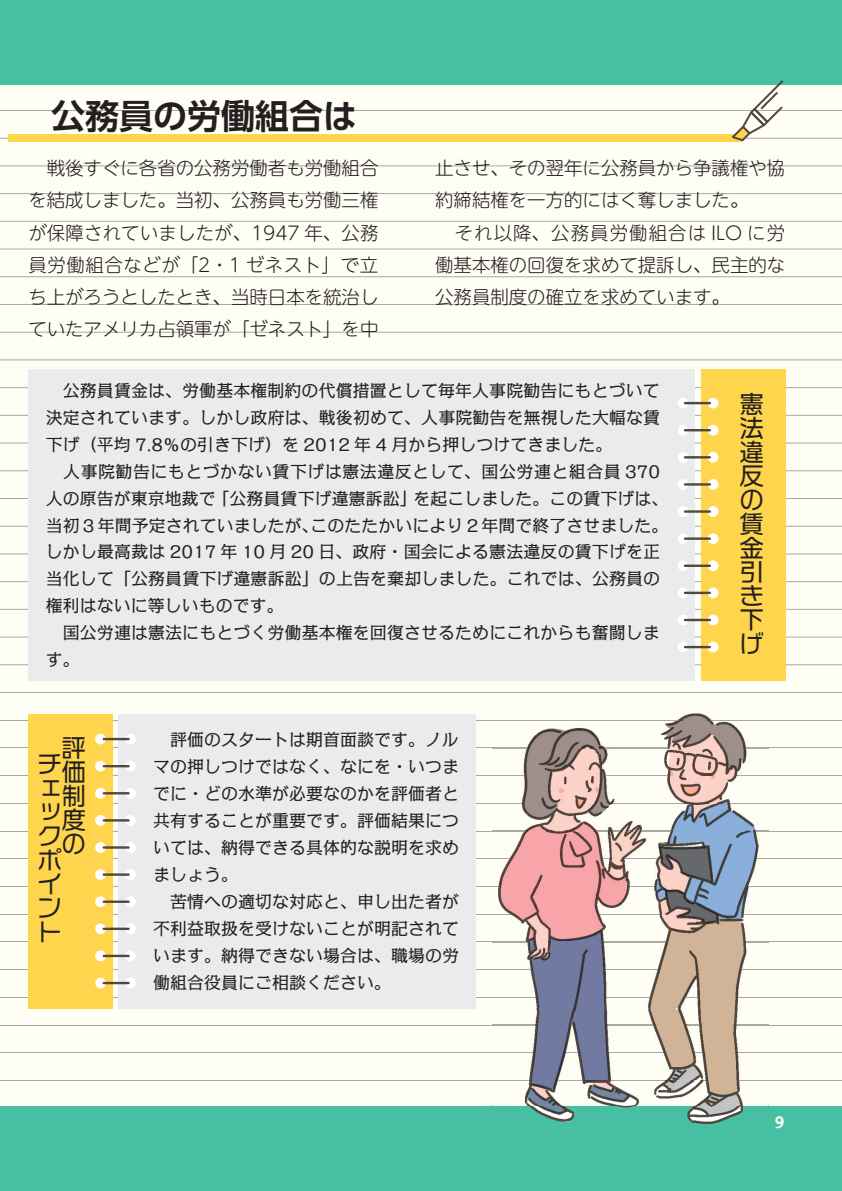
<style>
.page{position:relative;width:842px;height:1191px;background:#47bfa2}
.page>*{position:absolute;margin:0;border:0;box-sizing:border-box;transform-origin:0 0}
.t1{font:700 34px "UD Shin Go Pro De";color:#231f20}
.t2{font:24px/24px "VDL Logona Regular";color:#231f20;text-align:justify}
.t3{font:300 18.4px/32.2px "UD Shin M Go Pro";color:#231f20;text-align:justify}
.t4{font:700 18.4px "Courier";color:#fffef4}
.t5{font:17px/27px "Kakumin Pro";color:#231f20}
</style>
<div class="page">
<div style="left:0;top:85px;width:842px;height:1021px;background:#fffef4"></div>
<hr style="left:0;top:110px;width:842px;height:1px;background:#a8a8a5">
<hr style="left:0;top:138px;width:842px;height:1px;background:#a8a8a5">
<hr style="left:0;top:166px;width:842px;height:1px;background:#a8a8a5">
<hr style="left:0;top:193px;width:842px;height:1px;background:#a8a8a5">
<hr style="left:0;top:221px;width:842px;height:1px;background:#a8a8a5">
<hr style="left:0;top:249px;width:842px;height:1px;background:#a8a8a5">
<hr style="left:0;top:276px;width:842px;height:1px;background:#a8a8a5">
<hr style="left:0;top:304px;width:842px;height:1px;background:#a8a8a5">
<hr style="left:0;top:332px;width:842px;height:1px;background:#a8a8a5">
<hr style="left:0;top:359px;width:842px;height:1px;background:#a8a8a5">
<hr style="left:0;top:387px;width:842px;height:1px;background:#a8a8a5">
<hr style="left:0;top:415px;width:842px;height:1px;background:#a8a8a5">
<hr style="left:0;top:443px;width:842px;height:1px;background:#a8a8a5">
<hr style="left:0;top:470px;width:842px;height:1px;background:#a8a8a5">
<hr style="left:0;top:498px;width:842px;height:1px;background:#a8a8a5">
<hr style="left:0;top:526px;width:842px;height:1px;background:#a8a8a5">
<hr style="left:0;top:553px;width:842px;height:1px;background:#a8a8a5">
<hr style="left:0;top:581px;width:842px;height:1px;background:#a8a8a5">
<hr style="left:0;top:609px;width:842px;height:1px;background:#a8a8a5">
<hr style="left:0;top:636px;width:842px;height:1px;background:#a8a8a5">
<hr style="left:0;top:664px;width:842px;height:1px;background:#a8a8a5">
<hr style="left:0;top:692px;width:842px;height:1px;background:#a8a8a5">
<hr style="left:0;top:720px;width:842px;height:1px;background:#a8a8a5">
<hr style="left:0;top:748px;width:842px;height:1px;background:#a8a8a5">
<hr style="left:0;top:775px;width:842px;height:1px;background:#a8a8a5">
<hr style="left:0;top:803px;width:842px;height:1px;background:#a8a8a5">
<hr style="left:0;top:831px;width:842px;height:1px;background:#a8a8a5">
<hr style="left:0;top:858px;width:842px;height:1px;background:#a8a8a5">
<hr style="left:0;top:886px;width:842px;height:1px;background:#a8a8a5">
<hr style="left:0;top:914px;width:842px;height:1px;background:#a8a8a5">
<hr style="left:0;top:941px;width:842px;height:1px;background:#a8a8a5">
<hr style="left:0;top:969px;width:842px;height:1px;background:#a8a8a5">
<hr style="left:0;top:997px;width:842px;height:1px;background:#a8a8a5">
<hr style="left:0;top:1025px;width:842px;height:1px;background:#a8a8a5">
<hr style="left:0;top:1052px;width:842px;height:1px;background:#a8a8a5">
<hr style="left:0;top:1080px;width:842px;height:1px;background:#a8a8a5">
<div style="left:118px;top:713px;width:358px;height:295px;background:#e9ebec"></div>
<div style="left:28px;top:713px;width:84px;height:295px;background:#fed54d"></div>
<svg style="left:125px;top:733px;width:11px;height:11px"></svg>
<div style="left:125px;top:761px;width:11px;height:10px;background:#fff;border-radius:50%"></div>
<div style="left:125px;top:788px;width:11px;height:10px;background:#fff;border-radius:50%"></div>
<div style="left:125px;top:815px;width:11px;height:10px;background:#fff;border-radius:50%"></div>
<div style="left:125px;top:842px;width:11px;height:11px;background:#fff;border-radius:50%"></div>
<div style="left:125px;top:869px;width:11px;height:11px;background:#fff;border-radius:50%"></div>
<div style="left:125px;top:896px;width:11px;height:11px;background:#fff;border-radius:50%"></div>
<svg style="left:95px;top:733px;width:11px;height:11px"></svg>
<div style="left:95px;top:761px;width:11px;height:10px;background:#fff;border-radius:50%"></div>
<div style="left:95px;top:788px;width:11px;height:10px;background:#fff;border-radius:50%"></div>
<div style="left:95px;top:815px;width:11px;height:10px;background:#fff;border-radius:50%"></div>
<svg style="left:95px;top:842px;width:11px;height:11px"></svg>
<div style="left:95px;top:869px;width:11px;height:11px;background:#fff;border-radius:50%"></div>
<div style="left:95px;top:896px;width:11px;height:11px;background:#fff;border-radius:50%"></div>
<hr style="left:104px;top:738px;width:25px;height:2px;background:#54473f">
<hr style="left:104px;top:765px;width:25px;height:2px;background:#54473f">
<hr style="left:104px;top:792px;width:25px;height:2px;background:#54473f">
<hr style="left:104px;top:819px;width:25px;height:2px;background:#54473f">
<hr style="left:104px;top:846px;width:25px;height:2px;background:#54473f">
<hr style="left:104px;top:873px;width:25px;height:2px;background:#54473f">
<hr style="left:104px;top:900px;width:25px;height:3px;background:#54473f">
<div style="left:125px;top:923px;width:11px;height:11px;background:#fff;border-radius:50%"></div>
<div style="left:125px;top:950px;width:11px;height:11px;background:#fff;border-radius:50%"></div>
<div style="left:125px;top:977px;width:11px;height:11px;background:#fff;border-radius:50%"></div>
<div style="left:95px;top:923px;width:11px;height:11px;background:#fff;border-radius:50%"></div>
<div style="left:95px;top:950px;width:11px;height:11px;background:#fff;border-radius:50%"></div>
<svg style="left:95px;top:977px;width:11px;height:11px"></svg>
<hr style="left:104px;top:927px;width:25px;height:3px;background:#54473f">
<hr style="left:104px;top:954px;width:25px;height:3px;background:#54473f">
<hr style="left:104px;top:981px;width:25px;height:3px;background:#54473f">
<div style="left:28px;top:369px;width:667px;height:311px;background:#e9ebec"></div>
<div style="left:701px;top:369px;width:84px;height:311px;background:#fed54d"></div>
<div style="left:678px;top:641px;width:10px;height:11px;background:#fff;border-radius:50%"></div>
<div style="left:678px;top:614px;width:10px;height:11px;background:#fff;border-radius:50%"></div>
<div style="left:678px;top:587px;width:10px;height:11px;background:#fff;border-radius:50%"></div>
<div style="left:708px;top:641px;width:10px;height:11px;background:#fff;border-radius:50%"></div>
<div style="left:708px;top:614px;width:10px;height:11px;background:#fff;border-radius:50%"></div>
<div style="left:708px;top:587px;width:10px;height:11px;background:#fff;border-radius:50%"></div>
<hr style="left:685px;top:646px;width:25px;height:2px;background:#54473f">
<hr style="left:685px;top:619px;width:25px;height:2px;background:#54473f">
<hr style="left:685px;top:591px;width:25px;height:3px;background:#54473f">
<div style="left:678px;top:560px;width:10px;height:11px;background:#fff;border-radius:50%"></div>
<div style="left:678px;top:533px;width:10px;height:11px;background:#fff;border-radius:50%"></div>
<div style="left:678px;top:506px;width:10px;height:11px;background:#fff;border-radius:50%"></div>
<div style="left:678px;top:479px;width:10px;height:11px;background:#fff;border-radius:50%"></div>
<div style="left:678px;top:452px;width:10px;height:11px;background:#fff;border-radius:50%"></div>
<div style="left:678px;top:425px;width:10px;height:10px;background:#fff;border-radius:50%"></div>
<div style="left:708px;top:560px;width:10px;height:11px;background:#fff;border-radius:50%"></div>
<div style="left:708px;top:533px;width:10px;height:11px;background:#fff;border-radius:50%"></div>
<div style="left:708px;top:506px;width:10px;height:11px;background:#fff;border-radius:50%"></div>
<div style="left:708px;top:479px;width:10px;height:11px;background:#fff;border-radius:50%"></div>
<div style="left:708px;top:452px;width:10px;height:11px;background:#fff;border-radius:50%"></div>
<div style="left:708px;top:425px;width:10px;height:10px;background:#fff;border-radius:50%"></div>
<hr style="left:685px;top:564px;width:25px;height:3px;background:#54473f">
<hr style="left:685px;top:537px;width:25px;height:3px;background:#54473f">
<hr style="left:685px;top:510px;width:25px;height:3px;background:#54473f">
<hr style="left:685px;top:483px;width:25px;height:2px;background:#54473f">
<hr style="left:685px;top:456px;width:25px;height:2px;background:#54473f">
<hr style="left:685px;top:429px;width:25px;height:2px;background:#54473f">
<div style="left:678px;top:398px;width:10px;height:10px;background:#fff;border-radius:50%"></div>
<div style="left:708px;top:398px;width:10px;height:10px;background:#fff;border-radius:50%"></div>
<hr style="left:685px;top:402px;width:25px;height:2px;background:#54473f">
<img style="left:493px;top:713px;width:275px;height:411px">
<img style="left:493px;top:720px;width:275px;height:1px">
<img style="left:493px;top:748px;width:275px;height:1px">
<img style="left:493px;top:775px;width:275px;height:1px">
<img style="left:493px;top:803px;width:275px;height:1px">
<img style="left:493px;top:831px;width:275px;height:1px">
<img style="left:493px;top:858px;width:275px;height:1px">
<img style="left:493px;top:886px;width:275px;height:1px">
<img style="left:493px;top:914px;width:275px;height:1px">
<img style="left:493px;top:941px;width:275px;height:1px">
<img style="left:493px;top:969px;width:275px;height:1px">
<img style="left:493px;top:997px;width:275px;height:1px">
<img style="left:493px;top:1025px;width:275px;height:1px">
<img style="left:493px;top:1052px;width:275px;height:1px">
<img style="left:493px;top:1080px;width:275px;height:1px">
<div style="left:9px;top:134px;width:734px;height:8px;background:#fed54d"></div>
<svg style="left:732px;top:80px;width:53px;height:61px"></svg>
<h1 class="t1" style="left:51px;top:89px;width:308px">公務員の労働組合は</h1>
<p class="t3" style="left:28px;top:151px;width:352px">　戦後すぐに各省の公務労働者も労働組合を結成しました。当初、公務員も労働三権が保障されていましたが、1947 年、公務員労働組合などが「2・1 ゼネスト」で立ち上がろうとしたとき、当時日本を統治していたアメリカ占領軍が「ゼネスト」を中</p>
<p class="t3" style="left:435px;top:151px;width:352px;text-align:left">止させ、その翌年に公務員から争議権や協約締結権を一方的にはく奪しました。<br>　それ以降、公務員労働組合は ILO に労働基本権の回復を求めて提訴し、民主的な公務員制度の確立を求めています。</p>
<p class="t5" style="left:46px;top:375px;width:616px">　公務員賃金は、労働基本権制約の代償措置として毎年人事院勧告にもとづいて</p>
<p class="t5" style="left:46px;top:402px;width:624px">決定されています。しかし政府は、戦後初めて、人事院勧告を無視した大幅な賃下げ（平均 7.8％の引き下げ）を 2012 年 4 月から押しつけてきました。<br>　人事院勧告にもとづかない賃下げは憲法違反として、国公労連と組合員 370人の原告が東京地裁で「公務員賃下げ違憲訴訟」を起こしました。この賃下げは、当初 3 年間予定されていましたが、このたたかいにより 2 年間で終了させました。しかし最高裁は 2017 年 10 月 20 日、政府・国会による憲法違反の賃下げを正当化して「公務員賃下げ違憲訴訟」の上告を棄却しました。これでは、公務員の権利はないに等しいものです。<br>　国公労連は憲法にもとづく労働基本権を回復させるためにこれからも奮闘します。</p>
<h2 class="t2" style="left:62px;top:735px;width:25px">評価制度の</h2>
<h2 class="t2" style="left:38px;top:751px;width:25px">チェックポイント</h2>
<p class="t5" style="left:153px;top:724px;width:308px">　評価のスタートは期首面談です。ノルマの押しつけではなく、なにを・いつまでに・どの水準が必要なのかを評価者と共有することが重要です。評価結果については、納得できる具体的な説明を求めましょう。<br>　苦情への適切な対応と、申し出た者が不利益取扱を受けないことが明記されています。納得できない場合は、職場の労働組合役員にご相談ください。</p>
<h2 class="t2" style="left:740px;top:391px;width:25px">憲法違反の賃金引き下げ</h2>
<p class="t4" style="left:774px;top:1107px;width:13px">9</p>
</div>
